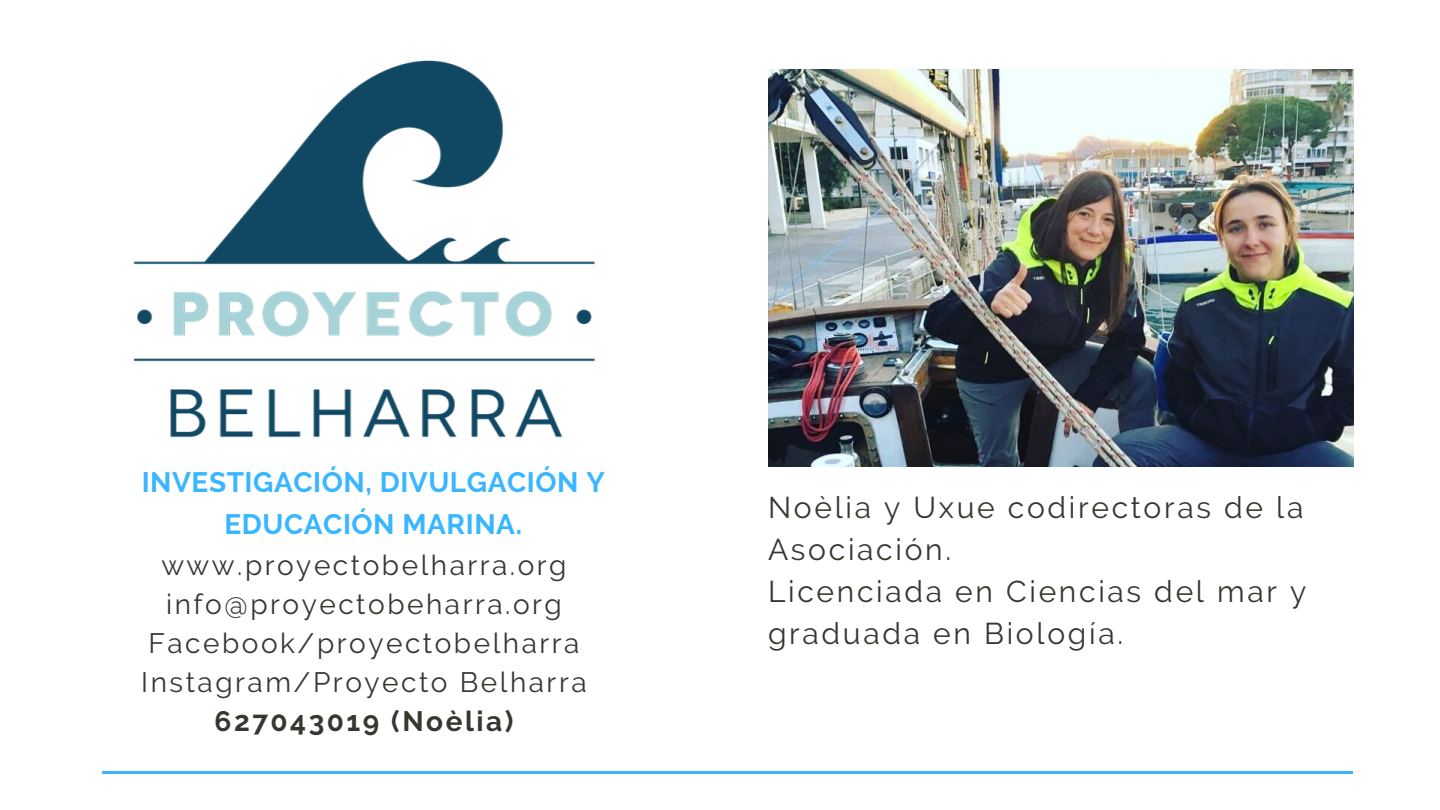
<style>
.page{position:relative;width:1440px;height:810px;background:#fff}
.page>*{position:absolute;margin:0;border:0;box-sizing:border-box;transform-origin:0 0}
.t1{font:30px/42px "Raleway";letter-spacing:.09em;color:#35382f}
.t2{font:28px/39px "Raleway";letter-spacing:.09em;color:#35382f;text-align:center}
.t3{font:700 28px/41.2px "Raleway";letter-spacing:.02em;color:#38b6ff;text-align:center}
.t4{font:700 28px "Raleway";letter-spacing:.09em;color:#35382f}
</style>
<div class="page">
<img style="left:133px;top:60px;width:462px;height:378px">
<hr style="left:102px;top:771px;width:1251px;height:3px;background:#38b6ff">
<img style="left:768px;top:69px;width:586px;height:398px">
<p class="t3" style="left:142px;top:462px;width:465px">INVESTIGACIÓN, DIVULGACIÓN Y<br>EDUCACIÓN MARINA.</p>
<p class="t2" style="left:141px;top:546px;width:447px">www.proyectobelharra.org info@proyectobeharra.org<br>Facebook/proyectobelharra<br>Instagram/Proyecto Belharra</p>
<p class="t4" style="left:215px;top:705px;width:300px">627043019 (Noèlia)</p>
<p class="t1" style="left:768px;top:486px;width:540px">Noèlia y Uxue codirectoras de la<br>Asociación.<br>Licenciada en Ciencias del mar y graduada en Biología.</p>
</div>
